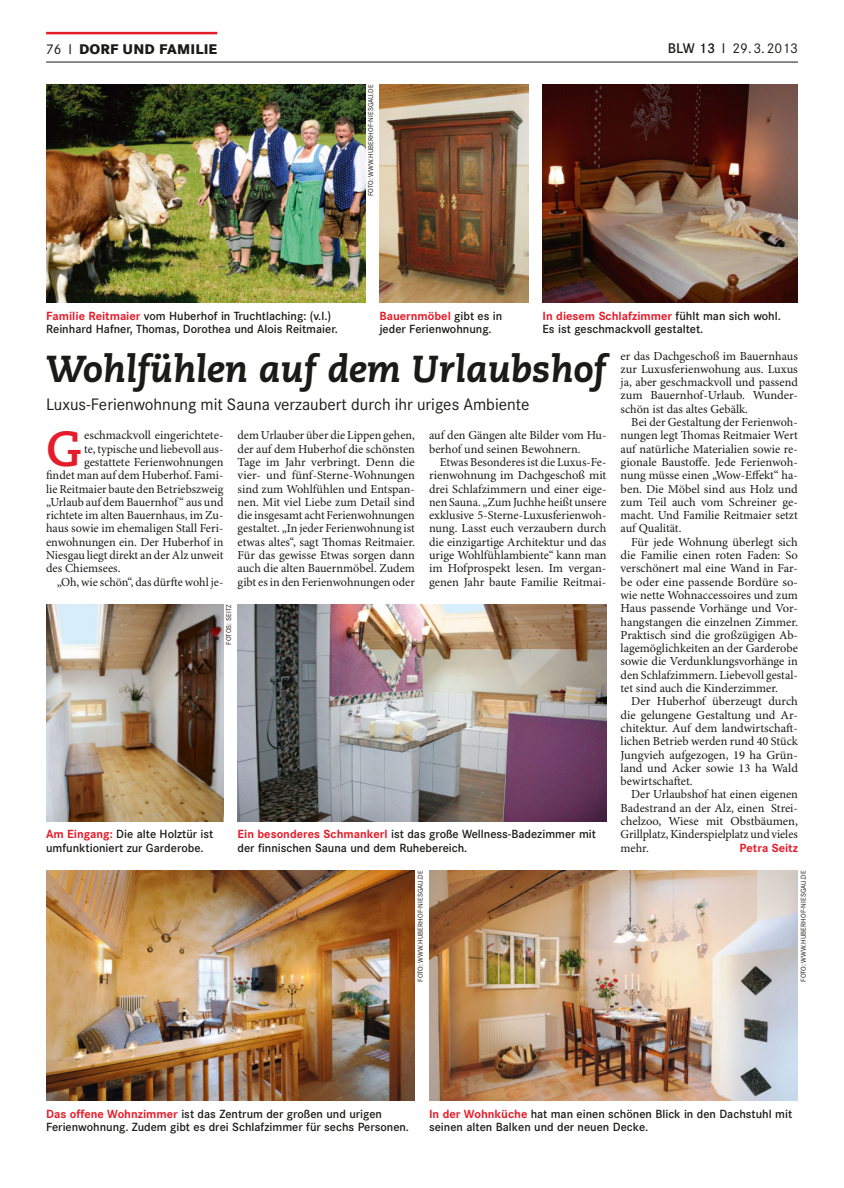
<style>
.page{position:relative;width:844px;height:1188px;background:#fff}
.page>*{position:absolute;margin:0;border:0;box-sizing:border-box;transform-origin:0 0}
.t1{font:700 49.12px "Caecilia LT Std";color:#e51d2a}
.t2{font:italic 800 37.5px "Caecilia LT Std";color:#1a1a18}
.t3{font:16.25px "Corporate S";color:#1a1a18}
.t4{font:800 13.75px "Corporate S";letter-spacing:.01em;color:#1a1a18}
.t5{font:13.75px "Corporate S";color:#1a1a18}
.t6{font:12.25px/13.2px "Minion Pro";color:#1a1a18;text-align:justify}
.t7{font:500 11.62px/13.2px "Corporate S";color:#1a1a18}
.t8{font:700 11.62px "Corporate S";color:#e51d2a}
.t9{font:6.88px "Corporate S";letter-spacing:.01em;color:#1a1a18}
.s1{font-weight:400}
.s2{font-weight:500}
.s3{font-weight:700;color:#e51d2a}
</style>
<div class="page">
<hr style="left:46px;top:32px;width:171px;height:2px;background:#e51d2a">
<hr style="left:46px;top:62px;width:751px;height:1px;background:#1a1a18">
<img style="left:46px;top:870px;width:369px;height:230px">
<img style="left:46px;top:84px;width:319px;height:219px">
<img style="left:46px;top:604px;width:177px;height:217px">
<img style="left:542px;top:84px;width:255px;height:218px">
<img style="left:379px;top:84px;width:149px;height:219px">
<img style="left:429px;top:870px;width:368px;height:230px">
<img style="left:237px;top:604px;width:369px;height:217px">
<p class="t4" style="left:46px;top:44px;width:172px"><span class="s1">76 I</span> DORF UND FAMILIE</p>
<p class="t5" style="left:667px;top:43px;width:131px"><span class="s2">BLW 13</span> I 29. 3. 2013</p>
<p class="t9" style="left:368px;top:196px;width:113px;rotate:-90deg">FOTO: WWW.HUBERHOF-NIESGAU.DE</p>
<p class="t7" style="left:46px;top:310px;width:293px"><span class="s3">Familie Reitmaier</span> vom Huberhof in Truchtlaching: (v.l.)<br>Reinhard Hafner, Thomas, Dorothea und Alois Reitmaier.</p>
<p class="t7" style="left:379px;top:310px;width:124px"><span class="s3">Bauernmöbel</span> gibt es in jeder Ferienwohnung.</p>
<p class="t7" style="left:542px;top:310px;width:240px"><span class="s3">In diesem Schlafzimmer</span> fühlt man sich wohl.<br>Es ist geschmackvoll gestaltet.</p>
<h2 class="t2" style="left:46px;top:353px;width:561px">Wohlfühlen auf dem Urlaubshof</h2>
<h3 class="t3" style="left:46px;top:398px;width:485px">Luxus-Ferienwohnung mit Sauna verzaubert durch ihr uriges Ambiente</h3>
<h1 class="t1" style="left:46px;top:427px;width:37px">G</h1>
<p class="t6" style="left:84px;top:429px;width:141px">eschmackvoll eingerichtete-</p>
<p class="t6" style="left:237px;top:429px;width:179px">dem Urlauber über die Lippen gehen, der auf dem Huberhof die schönsten Tage im Jahr verbringt. Denn die vier- und fünf-Sterne-Wohnungen sind zum Wohlfühlen und Entspan&shy;nen. Mit viel Liebe zum Detail sind die insgesamt acht Ferienwohnungen gestaltet. „In jeder Ferienwohnung ist etwas altes“, sagt Thomas Reitmaier.<br>Für das gewisse Etwas sorgen dann auch die alten Bauernmöbel. Zudem gibt es in den Ferienwohnungen oder</p>
<p class="t6" style="left:429px;top:429px;width:179px">auf den Gängen alte Bilder vom Hu&shy;berhof und seinen Bewohnern.</p>
<p class="t6" style="left:84px;top:443px;width:141px">te, typische und liebevoll aus-</p>
<p class="t6" style="left:84px;top:456px;width:141px">gestattete Ferienwohnungen</p>
<p class="t6" style="left:46px;top:469px;width:179px">findet man auf dem Huberhof. Fami-</p>
<p class="t6" style="left:46px;top:483px;width:179px">lie Reitmaier baute den Betriebszweig</p>
<p class="t6" style="left:46px;top:496px;width:179px">„Urlaub auf dem Bauernhof “ aus und</p>
<p class="t6" style="left:46px;top:509px;width:179px">richtete im alten Bauernhaus, im Zu-</p>
<p class="t6" style="left:46px;top:522px;width:179px">haus sowie im ehemaligen Stall Feri-</p>
<p class="t6" style="left:46px;top:536px;width:179px">enwohnungen ein. Der Huberhof in</p>
<p class="t6" style="left:46px;top:549px;width:179px">Niesgau liegt direkt an der Alz unweit</p>
<p class="t6" style="left:46px;top:562px;width:76px">des Chiemsees.</p>
<p class="t6" style="left:57px;top:576px;width:168px">„Oh, wie schön“, das dürfte wohl je-</p>
<p class="t6" style="left:429px;top:456px;width:179px;text-indent:11px">Etwas Besonderes ist die Luxus-Fe&shy;rienwohnung im Dachgeschoß mit drei Schlafzimmern und einer eige&shy;nen Sauna. „Zum Juchhe heißt unsere exklusive 5-Sterne-Luxusferienwoh&shy;nung. Lasst euch verzaubern durch die einzigartige Architektur und das urige Wohlfühlambiente“ kann man im Hofprospekt lesen. Im vergan&shy;genen Jahr baute Familie Reitmai-</p>
<p class="t9" style="left:226px;top:644px;width:42px;rotate:-90deg">FOTOS: SEITZ</p>
<p class="t7" style="left:46px;top:828px;width:169px"><span class="s3">Am Eingang:</span> Die alte Holztür ist umfunktioniert zur Garderobe.</p>
<p class="t7" style="left:237px;top:828px;width:360px"><span class="s3">Ein besonderes Schmankerl</span> ist das große Wellness-Badezimmer mit der finnischen Sauna und dem Ruhebereich.</p>
<p class="t9" style="left:418px;top:981px;width:113px;rotate:-90deg">FOTO: WWW.HUBERHOF-NIESGAU.DE</p>
<p class="t6" style="left:620px;top:350px;width:179px">er das Dachgeschoß im Bauernhaus zur Luxusferienwohung aus. Luxus ja, aber geschmackvoll und passend zum Bauernhof-Urlaub. Wunder&shy;schön ist das altes Gebälk.</p>
<p class="t6" style="left:620px;top:416px;width:179px;text-indent:11px">Bei der Gestaltung der Ferienwoh&shy;nungen legt Thomas Reitmaier Wert auf natürliche Materialien sowie re&shy;gionale Baustoffe. Jede Ferienwoh&shy;nung müsse einen „Wow-Effekt“ ha&shy;ben. Die Möbel sind aus Holz und zum Teil auch vom Schreiner ge&shy;macht. Und Familie Reitmaier setzt auf Qualität.</p>
<p class="t6" style="left:620px;top:536px;width:179px;text-indent:11px">Für jede Wohnung überlegt sich die Familie einen roten Faden: So verschönert mal eine Wand in Far&shy;be oder eine passende Bordüre so&shy;wie nette Wohnaccessoires und zum Haus passende Vorhänge und Vor&shy;hangstangen die einzelnen Zimmer.<br>Praktisch sind die großzügigen Ab&shy;lagemöglichkeiten an der Garderobe sowie die Verdunklungsvorhänge in den Schlafzimmern. Liebevoll gestal&shy;tet sind auch die Kinderzimmer.</p>
<p class="t6" style="left:620px;top:695px;width:179px;text-indent:11px">Der Huberhof überzeugt durch die gelungene Gestaltung und Ar&shy;chitektur. Auf dem landwirtschaft&shy;lichen Betrieb werden rund 40 Stück Jungvieh aufgezogen, 19 ha Grün&shy;land und Acker sowie 13 ha Wald bewirtschaftet.</p>
<p class="t6" style="left:620px;top:788px;width:179px;text-indent:11px">Der Urlaubshof hat einen eigenen Badestrand an der Alz, einen Strei&shy;chelzoo, Wiese mit Obstbäumen, Grillplatz, Kinderspielplatz und vieles mehr.</p>
<p class="t8" style="left:739px;top:843px;width:60px">Petra Seitz</p>
<p class="t9" style="left:800px;top:981px;width:113px;rotate:-90deg">FOTO: WWW.HUBERHOF-NIESGAU.DE</p>
<p class="t7" style="left:46px;top:1107px;width:364px"><span class="s3">Das offene Wohnzimmer</span> ist das Zentrum der großen und urigen<br>Ferienwohnung. Zudem gibt es drei Schlafzimmer für sechs Personen.</p>
<p class="t7" style="left:429px;top:1107px;width:364px"><span class="s3">In der Wohnküche</span> hat man einen schönen Blick in den Dachstuhl mit seinen alten Balken und der neuen Decke.</p>
</div>
